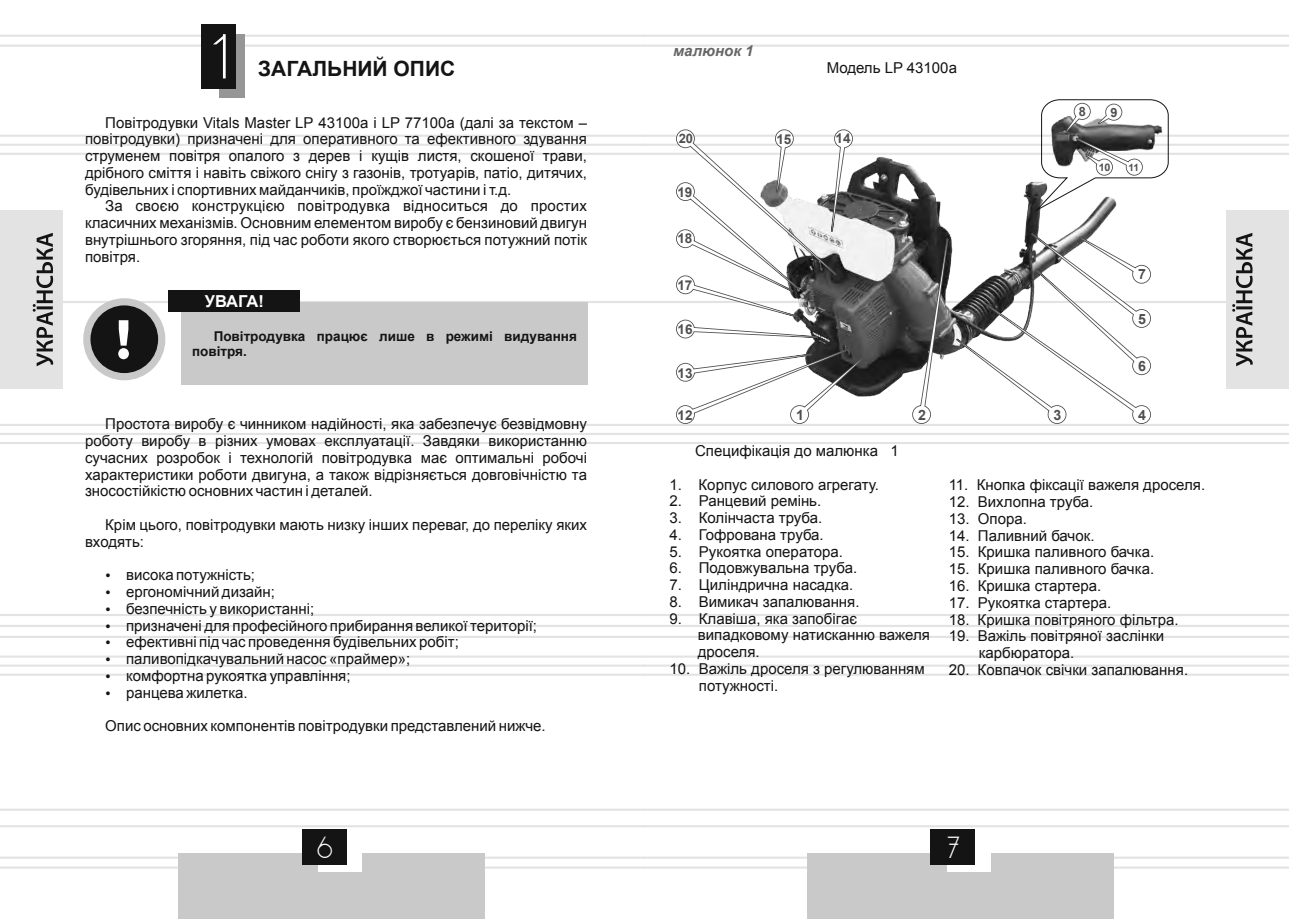
<style>
.page{position:relative;width:1289px;height:919px;background:#fff}
.page>*{position:absolute;margin:0;border:0;box-sizing:border-box;transform-origin:0 0}
.t1{font:52.5px "DS Standart Cyr";color:#fff}
.t2{font:26.25px "DS Standart Cyr";color:#fff}
.t3{font:700 21px "Arial";color:#141414}
.t4{font:700 16.5px "Arial";letter-spacing:-.025em;color:#fff}
.t5{font:15px/16.8px "Arial";color:#141414}
.t6{font:italic 700 15px "Arial";color:#666}
.t7{font:700 14.25px "Arial";color:#4f4f4f}
.t8{font:700 13.5px/15.1px "Arial";color:#141414}
.t9{font:700 13.5px "Arial";color:#4f4f4f}
.t10{font:700 12.9px "Arial";color:#4f4f4f}
.t11{font:700 12.75px "Arial";color:#4f4f4f}
.t12{font:700 10.5px "Arial";color:#4f4f4f}
.t13{font:700 10.05px "Arial";color:#4f4f4f}
</style>
<div class="page">
<hr style="left:644px;top:424px;width:644px;height:2px;background:#e3e3e3">
<hr style="left:644px;top:442px;width:644px;height:2px;background:#e3e3e3">
<hr style="left:644px;top:614px;width:644px;height:2px;background:#e3e3e3">
<hr style="left:644px;top:635px;width:644px;height:3px;background:#e3e3e3">
<hr style="left:644px;top:655px;width:644px;height:2px;background:#e3e3e3">
<hr style="left:644px;top:673px;width:644px;height:2px;background:#e3e3e3">
<hr style="left:644px;top:856px;width:644px;height:2px;background:#e3e3e3">
<hr style="left:644px;top:866px;width:644px;height:2px;background:#e3e3e3">
<hr style="left:644px;top:35px;width:644px;height:2px;background:#e3e3e3">
<hr style="left:644px;top:45px;width:644px;height:2px;background:#e3e3e3">
<hr style="left:644px;top:808px;width:644px;height:2px;background:#e3e3e3">
<hr style="left:644px;top:825px;width:644px;height:2px;background:#e3e3e3">
<hr style="left:0;top:424px;width:644px;height:2px;background:#e3e3e3">
<hr style="left:0;top:433px;width:1288px;height:2px;background:#e3e3e3">
<hr style="left:0;top:442px;width:644px;height:2px;background:#e3e3e3">
<hr style="left:0;top:614px;width:644px;height:2px;background:#e3e3e3">
<hr style="left:0;top:625px;width:1288px;height:2px;background:#e3e3e3">
<hr style="left:0;top:635px;width:644px;height:3px;background:#e3e3e3">
<hr style="left:0;top:655px;width:644px;height:2px;background:#e3e3e3">
<hr style="left:0;top:664px;width:1288px;height:3px;background:#ebebeb">
<hr style="left:0;top:673px;width:644px;height:2px;background:#e3e3e3">
<hr style="left:0;top:856px;width:644px;height:2px;background:#e3e3e3">
<hr style="left:0;top:866px;width:644px;height:2px;background:#e3e3e3">
<hr style="left:0;top:35px;width:644px;height:2px;background:#e3e3e3">
<hr style="left:0;top:45px;width:644px;height:2px;background:#e3e3e3">
<hr style="left:0;top:808px;width:644px;height:2px;background:#e3e3e3">
<hr style="left:0;top:825px;width:644px;height:2px;background:#e3e3e3">
<div style="left:178px;top:853px;width:307px;height:65px;background:#c9c9c9"></div>
<div style="left:318px;top:832px;width:44px;height:39px;background:#fff"></div>
<div style="left:301px;top:829px;width:45px;height:36px;background:#141414"></div>
<div style="left:807px;top:853px;width:306px;height:65px;background:#c9c9c9"></div>
<div style="left:946px;top:832px;width:44px;height:39px;background:#fff"></div>
<div style="left:930px;top:829px;width:45px;height:36px;background:#141414"></div>
<div style="left:219px;top:34px;width:26px;height:64px;background:#969696"></div>
<div style="left:202px;top:24px;width:34px;height:64px;background:#141414"></div>
<svg style="left:0;top:68px;width:1288px;height:356px"></svg>
<h1 class="t1" style="left:212px;top:33px;width:16px">1</h1>
<h3 class="t3" style="left:258px;top:54px;width:199px">ЗАГАЛЬНИЙ ОПИС</h3>
<p class="t5" style="left:85px;top:114px;width:503px;text-align:justify;text-indent:20px">Повітродувки Vitals Master LP 43100a і LP 77100a (далі за текстом – повітродувки) призначені для оперативного та ефективного здування струменем повітря опалого з дерев і кущів листя, скошеної трави, дрібного сміття і навіть свіжого снігу з газонів, тротуарів, патіо, дитячих, будівельних і спортивних майданчиків, проїжджої частини і т.д.</p>
<p class="t5" style="left:85px;top:198px;width:503px;text-align:justify;text-indent:20px">За своєю конструкцією повітродувка відноситься до простих класичних механізмів. Основним елементом виробу є бензиновий двигун внутрішнього згоряння, під час роботи якого створюється потужний потік повітря.</p>
<p class="t4" style="left:205px;top:290px;width:60px">УВАГА!</p>
<p class="t8" style="left:192px;top:329px;width:386px;text-indent:22px">Повітродувка працює лише в режимі видування повітря.</p>
<p class="t5" style="left:85px;top:416px;width:503px;text-align:justify;text-indent:20px">Простота виробу є чинником надійності, яка забезпечує безвідмовну роботу виробу в різних умовах експлуатації. Завдяки використанню сучасних розробок і технологій повітродувка має оптимальні робочі характеристики роботи двигуна, а також відрізняється довговічністю та зносостійкістю основних частин і деталей.</p>
<p class="t5" style="left:85px;top:516px;width:503px;text-indent:20px">Крім цього, повітродувки мають низку інших переваг, до переліку яких входять:</p>
<p class="t5" style="left:105px;top:566px;width:151px">• висока потужність;</p>
<p class="t5" style="left:105px;top:583px;width:171px">• ергономічний дизайн;</p>
<p class="t5" style="left:105px;top:600px;width:210px">• безпечність у використанні;</p>
<p class="t5" style="left:105px;top:617px;width:433px">• призначені для професійного прибирання великої території;</p>
<p class="t5" style="left:105px;top:633px;width:355px">• ефективні під час проведення будівельних робіт;</p>
<p class="t5" style="left:105px;top:650px;width:306px">• паливопідкачувальний насос «праймер»;</p>
<p class="t5" style="left:105px;top:667px;width:247px">• комфортна рукоятка управління;</p>
<p class="t5" style="left:105px;top:684px;width:144px">• ранцева жилетка.</p>
<p class="t5" style="left:105px;top:717px;width:442px">Опис основних компонентів повітродувки представлений нижче.</p>
<p class="t6" style="left:673px;top:40px;width:82px">малюнок 1</p>
<p class="t5" style="left:826px;top:60px;width:132px">Модель LP 43100a</p>
<p class="t10" style="left:678px;top:130px;width:16px">20</p>
<p class="t9" style="left:776px;top:130px;width:17px">15</p>
<p class="t9" style="left:835px;top:130px;width:17px">14</p>
<p class="t9" style="left:677px;top:183px;width:17px">19</p>
<p class="t9" style="left:677px;top:230px;width:17px">18</p>
<p class="t9" style="left:677px;top:276px;width:17px">17</p>
<p class="t9" style="left:677px;top:320px;width:17px">16</p>
<p class="t9" style="left:677px;top:364px;width:17px">13</p>
<p class="t11" style="left:1078px;top:103px;width:9px">8</p>
<p class="t11" style="left:1110px;top:104px;width:9px">9</p>
<p class="t12" style="left:1098px;top:160px;width:13px">10</p>
<p class="t13" style="left:1128px;top:160px;width:12px">11</p>
<p class="t7" style="left:1137px;top:265px;width:9px">7</p>
<p class="t7" style="left:1138px;top:309px;width:9px">5</p>
<p class="t7" style="left:1138px;top:356px;width:9px">6</p>
<p class="t9" style="left:677px;top:406px;width:17px">12</p>
<p class="t7" style="left:796px;top:405px;width:9px">1</p>
<p class="t7" style="left:918px;top:405px;width:9px">2</p>
<p class="t7" style="left:1053px;top:405px;width:9px">3</p>
<p class="t7" style="left:1138px;top:405px;width:9px">4</p>
<p class="t5" style="left:695px;top:442px;width:205px">Специфікація до малюнка 1</p>
<p class="t5" style="left:669px;top:476px;width:211px">1. Корпус силового агрегату.</p>
<p class="t5" style="left:669px;top:492px;width:153px">2. Ранцевий ремінь.</p>
<p class="t5" style="left:669px;top:509px;width:154px">3. Колінчаста труба.</p>
<p class="t5" style="left:669px;top:526px;width:156px">4. Гофрована труба.</p>
<p class="t5" style="left:669px;top:543px;width:175px">5. Рукоятка оператора.</p>
<p class="t5" style="left:669px;top:559px;width:189px">6. Подовжувальна труба.</p>
<p class="t5" style="left:669px;top:576px;width:185px">7. Циліндрична насадка.</p>
<p class="t5" style="left:669px;top:593px;width:191px">8. Вимикач запалювання.</p>
<p class="t5" style="left:697px;top:610px;width:234px;text-indent:-28px">9. Клавіша, яка запобігає випадковому натисканню важеля дроселя.</p>
<p class="t5" style="left:699px;top:660px;width:227px;text-indent:-29px">10. Важіль дроселя з регулюванням потужності.</p>
<p class="t5" style="left:948px;top:477px;width:258px">11. Кнопка фіксації важеля дроселя.</p>
<p class="t5" style="left:948px;top:493px;width:146px">12. Вихлопна труба.</p>
<p class="t5" style="left:948px;top:510px;width:80px">13. Опора.</p>
<p class="t5" style="left:948px;top:527px;width:147px">14. Паливний бачок.</p>
<p class="t5" style="left:948px;top:544px;width:207px">15. Кришка паливного бачка.</p>
<p class="t5" style="left:948px;top:560px;width:207px">15. Кришка паливного бачка.</p>
<p class="t5" style="left:948px;top:577px;width:154px">16. Кришка стартера.</p>
<p class="t5" style="left:948px;top:594px;width:164px">17. Рукоятка стартера.</p>
<p class="t5" style="left:948px;top:611px;width:231px">18. Кришка повітряного фільтра.</p>
<p class="t5" style="left:978px;top:627px;width:187px;text-indent:-30px">19. Важіль повітряної заслінки карбюратора.</p>
<p class="t5" style="left:948px;top:661px;width:241px">20. Ковпачок свічки запалювання.</p>
<h2 class="t2" style="left:317px;top:835px;width:17px">6</h2>
<h2 class="t2" style="left:947px;top:835px;width:14px">7</h2>
</div>
